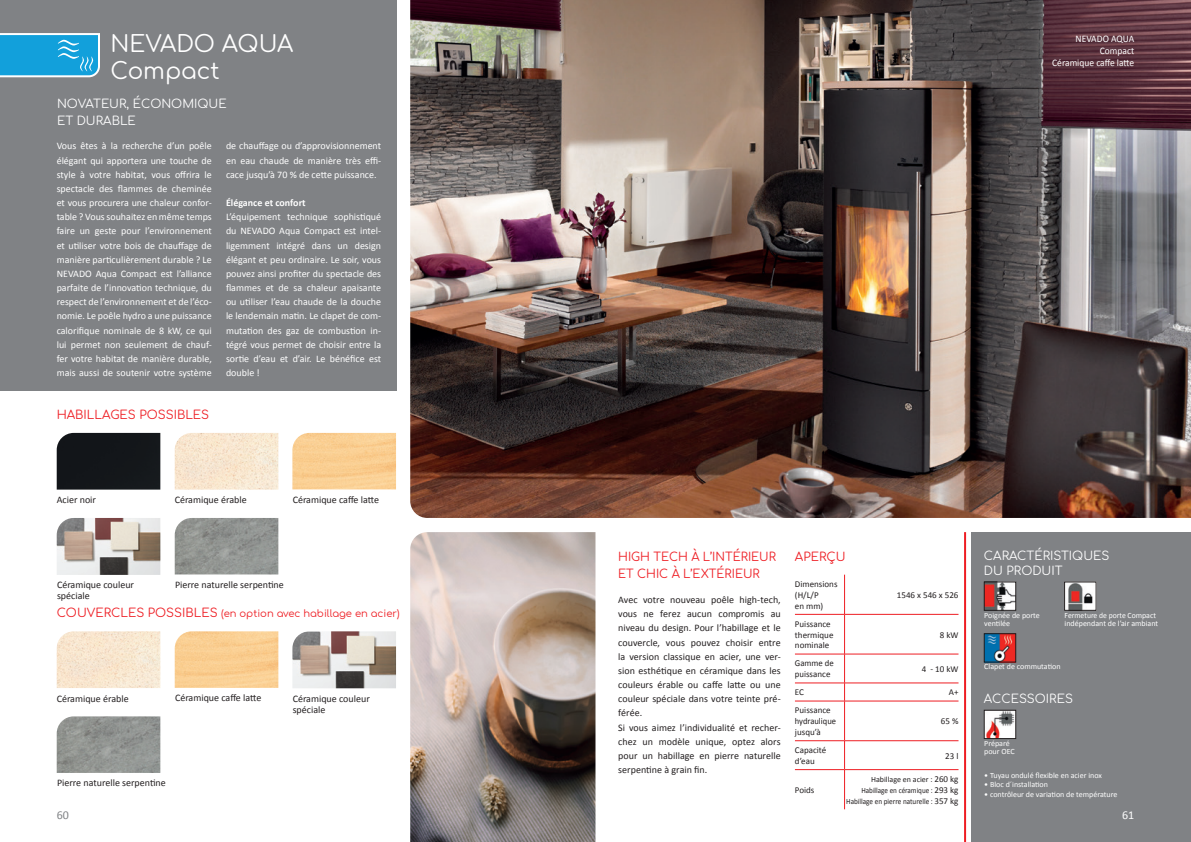
<style>
.page{position:relative;width:1191px;height:842px;background:#fff}
.page>*{position:absolute;margin:0;border:0;box-sizing:border-box;transform-origin:0 0}
.t1{font:23px/27.6px "Comfortaa";color:#fff}
.t2{font:12px/14.4px "Comfortaa";color:#fff}
.t3{font:12px/17px "Comfortaa";color:#ee1d23}
.t4{font:12px "Calibri";color:#808285}
.t5{font:12px "Calibri";color:#fff}
.t6{font:10px/14.2px "Calibri";color:#fff;text-align:justify}
.t7{font:10px/14.2px "Calibri";color:#231f20}
.t8{font:10px "Comfortaa";color:#ee1d23}
.t9{font:10px/12px "Calibri";color:#fff;text-align:right;scale:.95 1}
.t10{font:700 10px "Calibri";color:#fff}
.t11{font:9px/10.8px "Calibri";color:#231f20}
.t12{font:8px/8px "Calibri";color:#fff}
.t13{font:8px/10.8px "Calibri";color:#231f20;text-align:right}
.t14{font:8px/8px "Calibri";color:#fff;scale:.96 1}
.s1{font-size:12px}
.s2{font-size:9px}
</style>
<div class="page">
<div style="left:0;top:0;width:396px;height:390px;background:#808285"></div>
<img style="left:410px;top:0;width:781px;height:518px">
<div style="left:971px;top:532px;width:220px;height:310px;background:#808285"></div>
<img style="left:410px;top:532px;width:185px;height:310px">
<hr style="left:844px;top:575px;width:1px;height:39px;background:#ee1d23">
<hr style="left:795px;top:614px;width:49px;height:1px;background:#ee1d23">
<hr style="left:844px;top:614px;width:114px;height:1px;background:#ee1d23">
<hr style="left:844px;top:615px;width:1px;height:39px;background:#ee1d23">
<hr style="left:795px;top:654px;width:49px;height:1px;background:#ee1d23">
<hr style="left:844px;top:654px;width:114px;height:1px;background:#ee1d23">
<hr style="left:795px;top:683px;width:49px;height:1px;background:#ee1d23">
<hr style="left:844px;top:683px;width:114px;height:1px;background:#ee1d23">
<svg style="left:844px;top:654px;width:1px;height:47px"></svg>
<hr style="left:795px;top:701px;width:49px;height:1px;background:#ee1d23">
<hr style="left:844px;top:701px;width:114px;height:1px;background:#ee1d23">
<hr style="left:844px;top:701px;width:1px;height:39px;background:#ee1d23">
<hr style="left:795px;top:740px;width:49px;height:1px;background:#ee1d23">
<hr style="left:844px;top:740px;width:114px;height:1px;background:#ee1d23">
<svg style="left:844px;top:741px;width:1px;height:28px"></svg>
<hr style="left:795px;top:769px;width:49px;height:1px;background:#ee1d23">
<hr style="left:844px;top:769px;width:114px;height:1px;background:#ee1d23">
<hr style="left:844px;top:770px;width:1px;height:39px;background:#ee1d23">
<img style="left:1066px;top:584px;width:28px;height:25px">
<div style="left:1064px;top:582px;width:32px;height:29px;border:1px solid #231f20"></div>
<img style="left:986px;top:584px;width:28px;height:25px">
<div style="left:984px;top:582px;width:32px;height:29px;border:1px solid #231f20"></div>
<img style="left:175px;top:433px;width:103px;height:57px">
<img style="left:57px;top:631px;width:103px;height:57px">
<img style="left:175px;top:518px;width:103px;height:56px">
<img style="left:57px;top:716px;width:103px;height:57px">
<img style="left:292px;top:433px;width:104px;height:56px">
<img style="left:175px;top:631px;width:103px;height:57px">
<div style="left:57px;top:433px;width:103px;height:57px;background:#13161a"></div>
<img style="left:57px;top:518px;width:103px;height:57px">
<img style="left:292px;top:631px;width:104px;height:57px">
<img style="left:986px;top:635px;width:28px;height:25px">
<div style="left:984px;top:633px;width:32px;height:29px;border:1px solid #231f20"></div>
<img style="left:986px;top:712px;width:28px;height:25px">
<div style="left:984px;top:710px;width:32px;height:29px;border:1px solid #231f20"></div>
<hr style="left:964px;top:532px;width:2px;height:310px;background:#ee1d23">
<svg style="left:0;top:33px;width:100px;height:45px;background:#35acdd"></svg>
<h1 class="t1" style="left:111px;top:26px;width:184px">NEVADO AQUA<br>Compact</h1>
<p class="t2" style="left:57px;top:94px;width:171px;line-height:17px">NOVATEUR, ÉCONOMIQUE<br>ET DURABLE</p>
<p class="t6" style="left:57px;top:139px;width:157px">Vous êtes à la recherche d’un poêle élégant qui apportera une touche de style à votre habitat, vous offrira le spectacle des flammes de cheminée et vous procurera une chaleur confor&shy;table ? Vous souhaitez en même temps faire un geste pour l’environnement et utiliser votre bois de chauffage de manière particulièrement durable ? Le NEVADO Aqua Compact est l’alliance parfaite de l’innovation technique, du respect de l’environnement et de l’éco&shy;nomie. Le poêle hydro a une puissance calorifique nominale de 8 kW, ce qui lui permet non seulement de chauf&shy;fer votre habitat de manière durable, mais aussi de soutenir votre système</p>
<p class="t6" style="left:226px;top:139px;width:157px">de chauffage ou d’approvisionnement en eau chaude de manière très effi&shy;cace jusqu’à 70 % de cette puissance.</p>
<p class="t10" style="left:226px;top:196px;width:81px">Élégance et confort</p>
<p class="t6" style="left:226px;top:210px;width:157px">L’équipement technique sophistiqué du NEVADO Aqua Compact est intel&shy;ligemment intégré dans un design élégant et peu ordinaire. Le soir, vous pouvez ainsi profiter du spectacle des flammes et de sa chaleur apaisante ou utiliser l’eau chaude de la douche le lendemain matin. Le clapet de com&shy;mutation des gaz de combustion in&shy;tégré vous permet de choisir entre la sortie d’eau et d’air. Le bénéfice est double !</p>
<p class="t3" style="left:57px;top:404px;width:154px">HABILLAGES POSSIBLES</p>
<p class="t7" style="left:57px;top:492px;width:41px">Acier noir</p>
<p class="t7" style="left:57px;top:579px;width:79px;line-height:11px">Céramique couleur spéciale</p>
<p class="t7" style="left:175px;top:492px;width:73px">Céramique érable</p>
<p class="t7" style="left:293px;top:492px;width:88px">Céramique caffe latte</p>
<p class="t7" style="left:175px;top:577px;width:110px">Pierre naturelle serpentine</p>
<p class="t8" style="left:57px;top:604px;width:344px"><span class="s1">COUVERCLES POSSIBLES</span> (en option avec habillage en acier)</p>
<p class="t7" style="left:57px;top:691px;width:73px">Céramique érable</p>
<p class="t7" style="left:175px;top:691px;width:88px">Céramique caffe latte</p>
<p class="t7" style="left:57px;top:776px;width:110px">Pierre naturelle serpentine</p>
<p class="t4" style="left:57px;top:807px;width:14px">60</p>
<p class="t7" style="left:293px;top:693px;width:79px;line-height:11px">Céramique couleur spéciale</p>
<p class="t9" style="left:1052px;top:32px;width:88px">NEVADO AQUA<br>Compact<br>Céramique caffe latte</p>
<p class="t3" style="left:618px;top:547px;width:159px">HIGH TECH À L’INTÉRIEUR<br>ET CHIC À L’EXTÉRIEUR</p>
<p class="t3" style="left:795px;top:546px;width:52px">APERÇU</p>
<p class="t7" style="left:618px;top:592px;width:164px">Avec votre nouveau poêle high-tech, vous ne ferez aucun compromis au niveau du design. Pour l’habillage et le couvercle, vous pouvez choisir entre la version classique en acier, une ver&shy;sion esthétique en céramique dans les couleurs érable ou caffe latte ou une couleur spéciale dans votre teinte pré&shy;férée.<br>Si vous aimez l’individualité et recher&shy;chez un modèle unique, optez alors pour un habillage en pierre naturelle serpentine à grain fin.</p>
<p class="t11" style="left:795px;top:578px;width:44px">Dimensions (H/L/P<br>en mm)</p>
<p class="t11" style="left:897px;top:589px;width:63px">1546 x 546 x 526</p>
<p class="t11" style="left:795px;top:618px;width:40px">Puissance thermique nominale</p>
<p class="t11" style="left:939px;top:629px;width:20px">8 kW</p>
<p class="t11" style="left:795px;top:658px;width:40px">Gamme de puissance</p>
<p class="t11" style="left:921px;top:663px;width:38px">4 - 10 kW</p>
<p class="t11" style="left:795px;top:687px;width:11px">EC</p>
<p class="t11" style="left:948px;top:687px;width:11px">A+</p>
<p class="t11" style="left:795px;top:705px;width:43px">Puissance hydraulique jusqu’à</p>
<p class="t11" style="left:941px;top:716px;width:19px">65 %</p>
<p class="t11" style="left:795px;top:744px;width:33px">Capacité d’eau</p>
<p class="t11" style="left:945px;top:750px;width:15px">23 l</p>
<p class="t11" style="left:795px;top:784px;width:21px">Poids</p>
<p class="t13" style="left:846px;top:774px;width:114px">Habillage en acier : <span class="s2">260 kg<br></span>Habillage en céramique : <span class="s2">293 kg<br></span>Habillage en pierre naturelle : <span class="s2">357 kg</span></p>
<p class="t2" style="left:984px;top:547px;width:127px">CARACTÉRISTIQUES<br>DU PRODUIT</p>
<p class="t14" style="left:1064px;top:611px;width:99px">Fermeture de porte Compact indépendant de l’air ambiant</p>
<p class="t12" style="left:984px;top:611px;width:57px">Poignée de porte ventilée</p>
<p class="t12" style="left:984px;top:662px;width:78px">Clapet de commutation</p>
<p class="t2" style="left:984px;top:690px;width:90px">ACCESSOIRES</p>
<p class="t12" style="left:984px;top:739px;width:32px">Préparé pour OEC</p>
<p class="t12" style="left:984px;top:771px;width:119px">• Tuyau ondulé flexible en acier inox</p>
<p class="t12" style="left:984px;top:780px;width:65px">• Bloc d´installation</p>
<p class="t12" style="left:984px;top:790px;width:135px">• contrôleur de variation de température</p>
<p class="t5" style="left:1122px;top:807px;width:14px">61</p>
</div>
